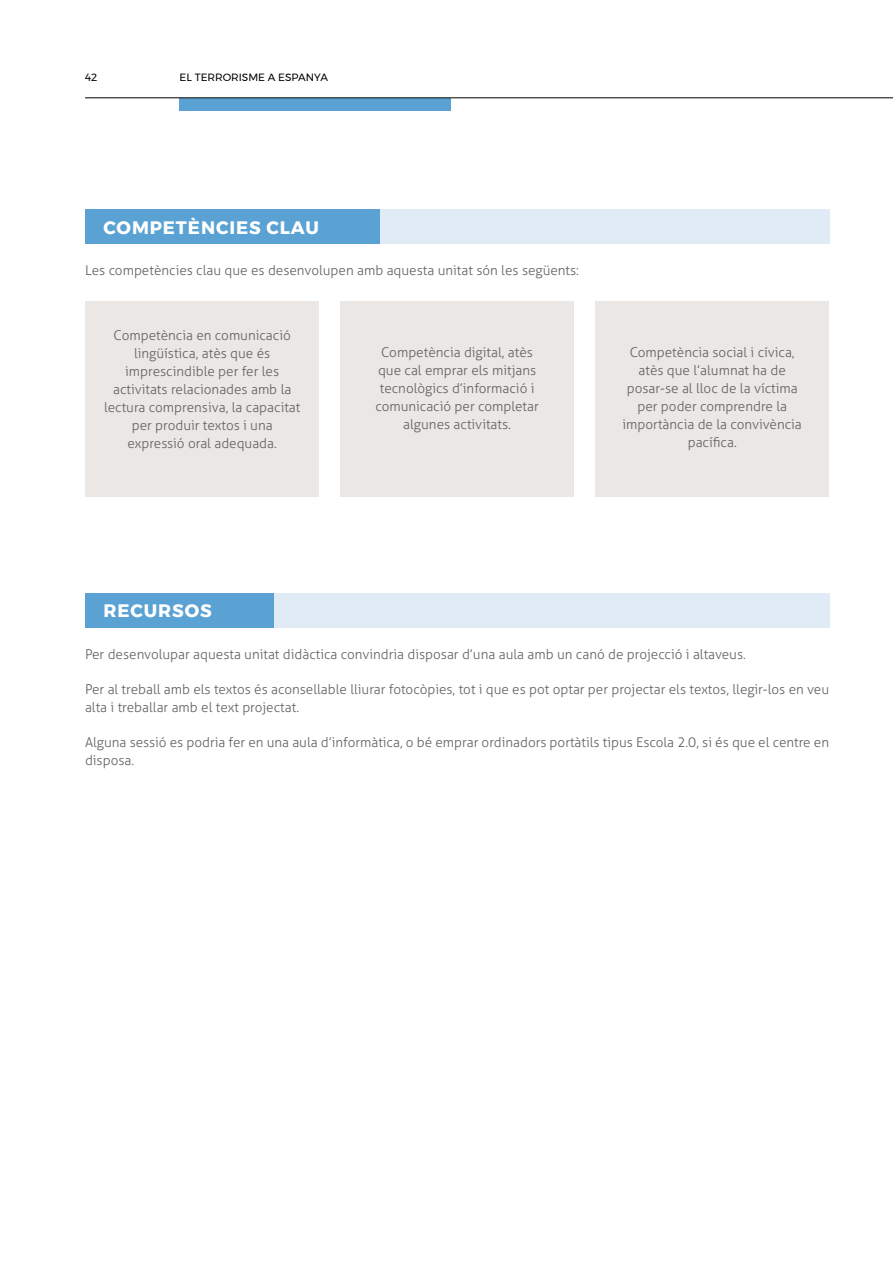
<style>
.page{position:relative;width:893px;height:1263px;background:#fff}
.page>*{position:absolute;margin:0;border:0;box-sizing:border-box;transform-origin:0 0}
.t1{font:700 18px "Montserrat";letter-spacing:.05em;color:#fff}
.credit_text{font:300 13.5px/18px "Aller";color:#626262;text-align:center}
.t2{font:10.5px "Montserrat";color:#000}
</style>
<div class="page">
<div style="left:180px;top:98px;width:271px;height:13px;background:#5aa2d3"></div>
<hr style="left:85px;top:97px;width:808px;height:1px;background:#000">
<div style="left:380px;top:210px;width:449px;height:34px;background:#e1ebf5"></div>
<div style="left:85px;top:210px;width:295px;height:34px;background:#5aa2d3"></div>
<div style="left:85px;top:301px;width:234px;height:195px;background:#eae7e5"></div>
<div style="left:340px;top:301px;width:234px;height:195px;background:#eae7e5"></div>
<div style="left:595px;top:301px;width:234px;height:195px;background:#eae7e5"></div>
<div style="left:85px;top:593px;width:191px;height:35px;background:#5aa2d3"></div>
<div style="left:274px;top:593px;width:555px;height:35px;background:#e1ebf5"></div>
<p class="t2" style="left:85px;top:69px;width:14px">42</p>
<p class="t2" style="left:180px;top:70px;width:150px">EL TERRORISME A ESPANYA</p>
<p class="t1" style="left:103px;top:213px;width:217px">COMPETÈNCIES CLAU</p>
<p class="credit_text" style="left:85px;top:262px;width:495px">Les competències clau que es desenvolupen amb aquesta unitat són les següents:</p>
<p class="credit_text" style="left:104px;top:326px;width:198px">Competència en comunicació lingüística, atès que és imprescindible per fer les activitats relacionades amb la lectura comprensiva, la capacitat per produir textos i una expressió oral adequada.</p>
<p class="credit_text" style="left:375px;top:344px;width:165px">Competència digital, atès que cal emprar els mitjans tecnològics d’informació i comunicació per completar algunes activitats.</p>
<p class="credit_text" style="left:623px;top:344px;width:181px">Competència social i cívica, atès que l’alumnat ha de posar-se al lloc de la víctima per poder comprendre la importància de la convivència pacífica.</p>
<p class="t1" style="left:103px;top:596px;width:110px">RECURSOS</p>
<p class="credit_text" style="left:85px;top:645px;width:662px">Per desenvolupar aquesta unitat didàctica convindria disposar d’una aula amb un canó de projecció i altaveus.</p>
<p class="credit_text" style="left:85px;top:680px;width:746px;text-align:left">Per al treball amb els textos és aconsellable lliurar fotocòpies, tot i que es pot optar per projectar els textos, llegir-los en veu alta i treballar amb el text projectat.</p>
<p class="credit_text" style="left:85px;top:733px;width:745px;text-align:left">Alguna sessió es podria fer en una aula d’informàtica, o bé emprar ordinadors portàtils tipus Escola 2.0, si és que el centre en disposa.</p>
</div>
